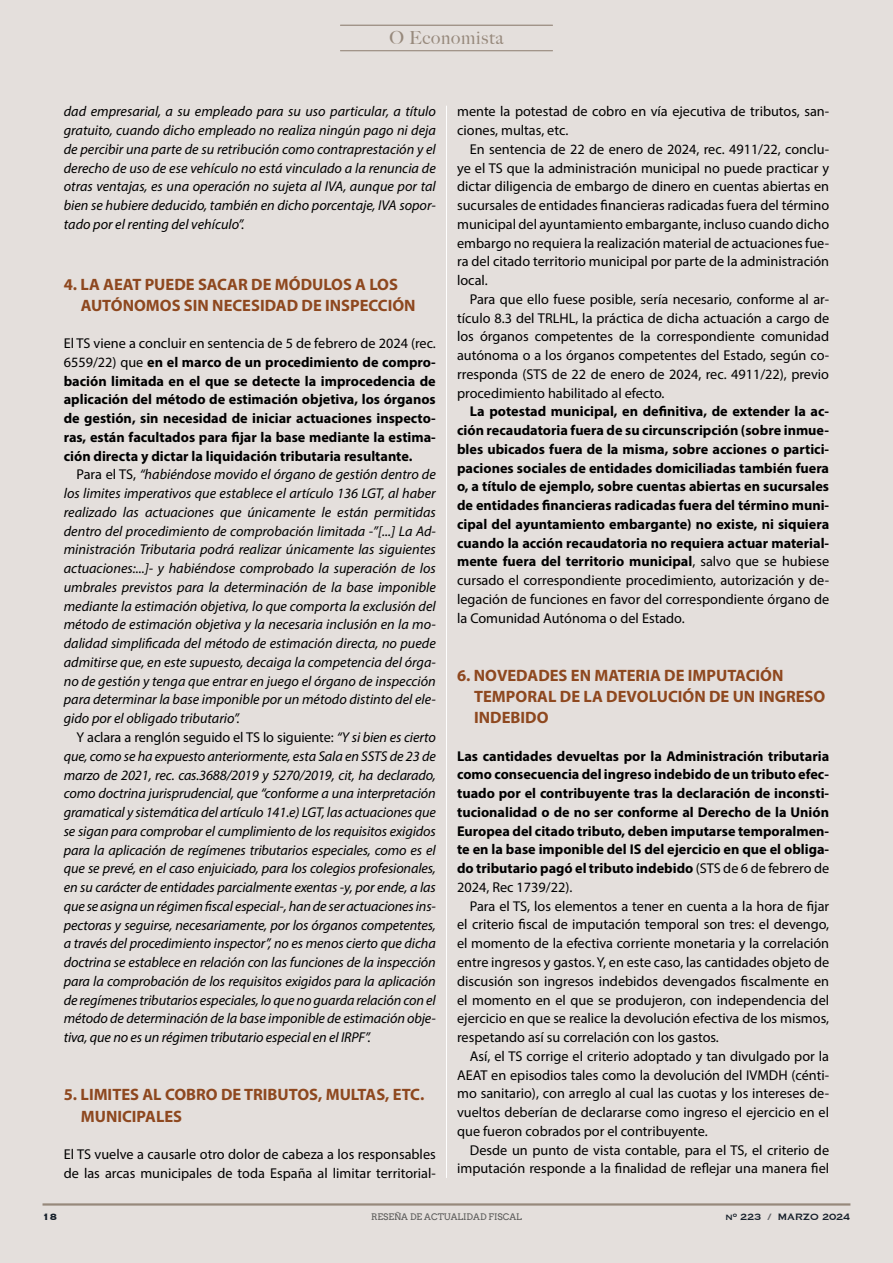
<style>
.page{position:relative;width:893px;height:1263px;background:#e4dfdc}
.page>*{position:absolute;margin:0;border:0;box-sizing:border-box;transform-origin:0 0}
.t1{font:500 18px "Big Caslon";letter-spacing:.04em;color:#97897c}
.t2{font:700 16.5px/21px "Myriad Pro";color:#8e481f}
.t3{font:italic 14.25px/18.8px "Myriad Pro";color:#000;text-align:justify}
.t4{font:14.25px/18.8px "Myriad Pro";color:#000;text-align:justify}
.t5{font:700 14.25px/18.8px "Myriad Pro";color:#000;text-align:justify}
.t6{font:12px "Copperplate";letter-spacing:-.03em;color:#141e29}
.t7{font:700 12px "Copperplate";color:#141e29}
.t8{font:9px "Arvo";color:#575756}
.s1{font-weight:400}
.s2{font-style:normal}
.s3{color:#63656a}
</style>
<div class="page">
<hr style="left:43px;top:1203px;width:807px;height:2px;background:#97897c">
<hr style="left:446px;top:106px;width:1px;height:1072px;background:#fff">
<hr style="left:340px;top:25px;width:213px;height:1px;background:#97897c">
<hr style="left:340px;top:50px;width:213px;height:1px;background:#97897c">
<hr style="left:340px;top:51px;width:213px;height:1px;background:#97897c">
<p class="t1" style="left:389px;top:23px;width:116px">O Economista</p>
<p class="t3" style="left:64px;top:102px;width:374px">dad empresarial, a su empleado para su uso particular, a título gratuito, cuando dicho empleado no realiza ningún pago ni deja de percibir una parte de su retribución como contraprestación y el derecho de uso de ese vehículo no está vinculado a la renuncia de otras ventajas, es una operación no sujeta al IVA, aunque por tal bien se hubiere deducido, también en dicho porcentaje, IVA sopor&shy;tado por el renting del vehículo”.</p>
<p class="t2" style="left:81px;top:273px;width:336px;text-indent:-17px">4. LA AEAT PUEDE SACAR DE MÓDULOS A LOS<br>AUTÓNOMOS SIN NECESIDAD DE INSPECCIÓN</p>
<p class="t5" style="left:64px;top:333px;width:374px"><span class="s1">El TS viene a concluir en sentencia de 5 de febrero de 2024 (rec.<br>6559/22) que</span> en el marco de un procedimiento de compro&shy;bación limitada en el que se detecte la improcedencia de aplicación del método de estimación objetiva, los órganos de gestión, sin necesidad de iniciar actuaciones inspecto&shy;ras, están facultados para fijar la base mediante la estima&shy;ción directa y dictar la liquidación tributaria resultante.</p>
<p class="t3" style="left:64px;top:465px;width:374px;text-indent:13px"><span class="s2">Para el TS,</span> “habiéndose movido el órgano de gestión dentro de los limites imperativos que establece el artículo 136 LGT, al haber realizado las actuaciones que únicamente le están permitidas dentro del procedimiento de comprobación limitada -”[...] La Ad&shy;ministración Tributaria podrá realizar únicamente las siguientes actuaciones:...]- y habiéndose comprobado la superación de los umbrales previstos para la determinación de la base imponible mediante la estimación objetiva, lo que comporta la exclusión del método de estimación objetiva y la necesaria inclusión en la mo&shy;dalidad simplificada del método de estimación directa, no puede admitirse que, en este supuesto, decaiga la competencia del órga&shy;no de gestión y tenga que entrar en juego el órgano de inspección para determinar la base imponible por un método distinto del ele&shy;gido por el obligado tributario”.</p>
<p class="t3" style="left:64px;top:728px;width:374px;text-indent:13px"><span class="s2">Y aclara a renglón seguido el TS lo siguiente:</span> “Y si bien es cierto que, como se ha expuesto anteriormente, esta Sala en SSTS de 23 de marzo de 2021, rec. cas.3688/2019 y 5270/2019, cit, ha declarado, como doctrina jurisprudencial, que “conforme a una interpretación gramatical y sistemática del artículo 141.e) LGT, las actuaciones que se sigan para comprobar el cumplimiento de los requisitos exigidos para la aplicación de regímenes tributarios especiales, como es el que se prevé, en el caso enjuiciado, para los colegios profesionales, en su carácter de entidades parcialmente exentas -y, por ende, a las que se asigna un régimen fiscal especial-, han de ser actuaciones ins&shy;pectoras y seguirse, necesariamente, por los órganos competentes, a través del procedimiento inspector”, no es menos cierto que dicha doctrina se establece en relación con las funciones de la inspección para la comprobación de los requisitos exigidos para la aplicación de regímenes tributarios especiales, lo que no guarda relación con el método de determinación de la base imponible de estimación obje&shy;tiva, que no es un régimen tributario especial en el IRPF”.</p>
<p class="t2" style="left:81px;top:1084px;width:345px;text-indent:-17px">5. LIMITES AL COBRO DE TRIBUTOS, MULTAS, ETC.<br>MUNICIPALES</p>
<p class="t4" style="left:64px;top:1144px;width:374px">El TS vuelve a causarle otro dolor de cabeza a los responsables de las arcas municipales de toda España al limitar territorial-</p>
<p class="t4" style="left:457px;top:102px;width:374px">mente la potestad de cobro en vía ejecutiva de tributos, san&shy;ciones, multas, etc.</p>
<p class="t4" style="left:457px;top:139px;width:374px;text-indent:13px">En sentencia de 22 de enero de 2024, rec. 4911/22, conclu&shy;ye el TS que la administración municipal no puede practicar y dictar diligencia de embargo de dinero en cuentas abiertas en sucursales de entidades financieras radicadas fuera del término municipal del ayuntamiento embargante, incluso cuando dicho embargo no requiera la realización material de actuaciones fue&shy;ra del citado territorio municipal por parte de la administración local.</p>
<p class="t4" style="left:457px;top:290px;width:374px;text-indent:13px">Para que ello fuese posible, sería necesario, conforme al ar&shy;tículo 8.3 del TRLHL, la práctica de dicha actuación a cargo de los órganos competentes de la correspondiente comunidad autónoma o a los órganos competentes del Estado, según co&shy;rresponda (STS de 22 de enero de 2024, rec. 4911/22), previo procedimiento habilitado al efecto.</p>
<p class="t5" style="left:457px;top:402px;width:374px;text-indent:13px">La potestad municipal, en definitiva, de extender la ac&shy;ción recaudatoria fuera de su circunscripción (sobre inmue&shy;bles ubicados fuera de la misma, sobre acciones o partici&shy;paciones sociales de entidades domiciliadas también fuera o, a título de ejemplo, sobre cuentas abiertas en sucursales de entidades financieras radicadas fuera del término muni&shy;cipal del ayuntamiento embargante) no existe, ni siquiera cuando la acción recaudatoria no requiera actuar material&shy;mente fuera del territorio municipal<span class="s1">, salvo que se hubiese cursado el correspondiente procedimiento, autorización y de&shy;legación de funciones en favor del correspondiente órgano de la Comunidad Autónoma o del Estado.</span></p>
<p class="t2" style="left:474px;top:665px;width:353px;text-indent:-17px">6. NOVEDADES EN MATERIA DE IMPUTACIÓN<br>TEMPORAL DE LA DEVOLUCIÓN DE UN INGRESO<br>INDEBIDO</p>
<p class="t5" style="left:457px;top:746px;width:374px">Las cantidades devueltas por la Administración tributaria como consecuencia del ingreso indebido de un tributo efec&shy;tuado por el contribuyente tras la declaración de inconsti&shy;tucionalidad o de no ser conforme al Derecho de la Unión Europea del citado tributo, deben imputarse temporalmen&shy;te en la base imponible del IS del ejercicio en que el obliga&shy;do tributario pagó el tributo indebido <span class="s1">(STS de 6 de febrero de 2024, Rec 1739/22).</span></p>
<p class="t4" style="left:457px;top:896px;width:374px;text-indent:13px">Para el TS, los elementos a tener en cuenta a la hora de fijar el criterio fiscal de imputación temporal son tres: el devengo, el momento de la efectiva corriente monetaria y la correlación entre ingresos y gastos. Y, en este caso, las cantidades objeto de discusión son ingresos indebidos devengados fiscalmente en el momento en el que se produjeron, con independencia del ejercicio en que se realice la devolución efectiva de los mismos, respetando así su correlación con los gastos.</p>
<p class="t4" style="left:457px;top:1046px;width:374px;text-indent:13px">Así, el TS corrige el criterio adoptado y tan divulgado por la AEAT en episodios tales como la devolución del IVMDH (cénti&shy;mo sanitario), con arreglo al cual las cuotas y los intereses de&shy;vueltos deberían de declararse como ingreso el ejercicio en el que fueron cobrados por el contribuyente.</p>
<p class="t4" style="left:457px;top:1140px;width:374px;text-align:right">Desde un punto de vista contable, para el TS, el criterio de imputación responde a la finalidad de reflejar una manera fiel</p>
<p class="t7" style="left:43px;top:1209px;width:16px">18</p>
<p class="t8" style="left:371px;top:1212px;width:152px">RESEÑA DE ACTUALIDAD FISCAL</p>
<p class="t6" style="left:725px;top:1209px;width:127px">nº 223 <span class="s3">/</span> MARZO 2024</p>
</div>
